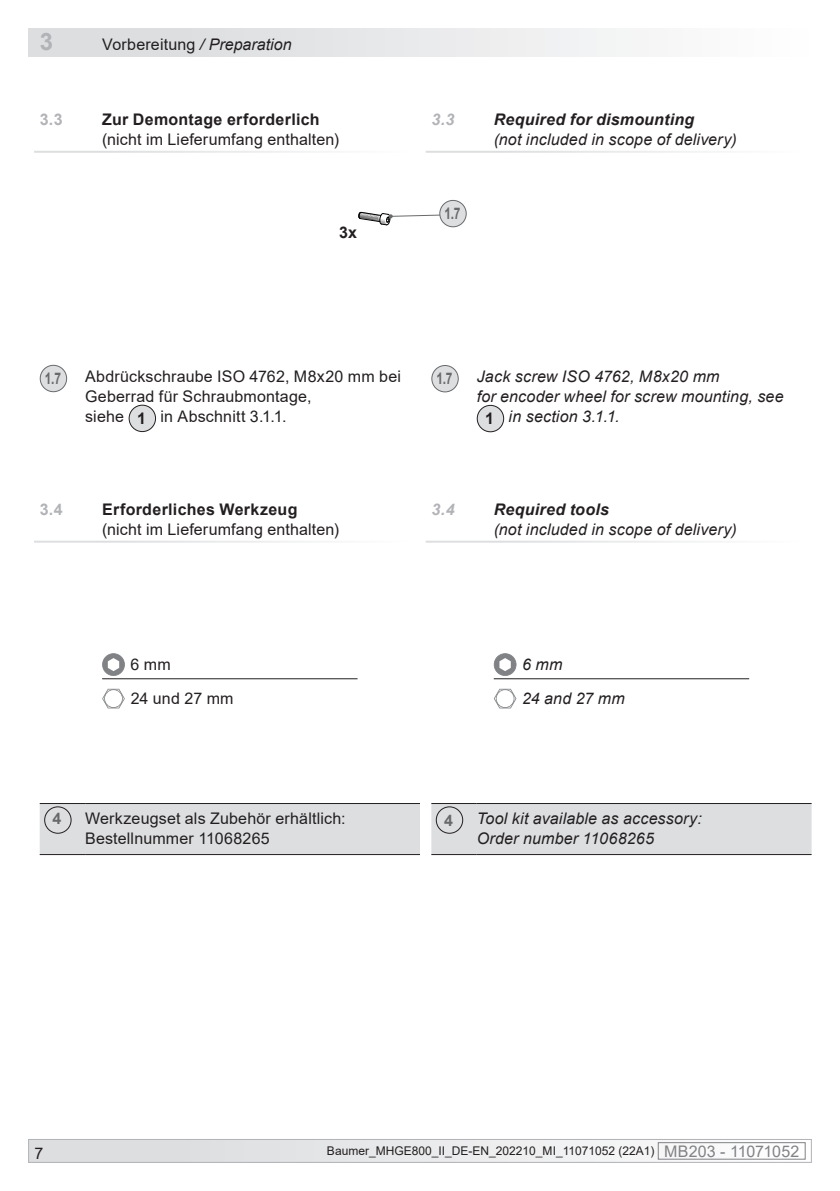
<style>
.page{position:relative;width:840px;height:1191px;background:#fff}
.page>*{position:absolute;margin:0;border:0;box-sizing:border-box;transform-origin:0 0}
.t1{font:700 24px "Arial";color:#b2b3b7}
.t2{font:16px/20px "Arial";letter-spacing:.01em;color:#231f20}
.t3{font:italic 16px/20px "Arial";letter-spacing:.01em;color:#231f20}
.t4{font:700 16px "Arial";letter-spacing:.015em;color:#231f20}
.t5{font:italic 700 16px "Arial";letter-spacing:.015em;color:#231f20}
.t6{font:700 16px "Arial";color:#67696b;scale:.75 1}
.t7{font:700 16px "Arial";color:#b2b3b7}
.t8{font:italic 700 16px "Arial";color:#b2b3b7}
.t9{font:700 16px "Arial";color:#67696b}
.t10{font:12px "Arial";color:#231f20}
.s1{font-style:italic}
.s2{font-weight:700}
.s3{font-weight:700;font-style:normal}
.s4{font-size:16px;color:#808285}
</style>
<div class="page">
<div style="left:29px;top:1139px;width:781px;height:23px;background:linear-gradient(to right,#dbdcdf,#f5f5f5)"></div>
<div style="left:657px;top:1142px;width:148px;height:17px;border:1px solid #808285"></div>
<div style="left:28px;top:1139px;width:783px;height:23px;border:1px solid #b2b3b7"></div>
<div style="left:28px;top:28px;width:783px;height:29px;background:linear-gradient(to right,#d8d9db,#fdfdfd)"></div>
<div style="left:40px;top:365px;width:27px;height:27px;background:#dddee0;border-radius:50%"></div>
<div style="left:40px;top:365px;width:27px;height:27px;border:1px solid #67696b;border-radius:50%"></div>
<div style="left:129px;top:405px;width:26px;height:26px;background:#dddee0;border-radius:50%"></div>
<div style="left:128px;top:405px;width:28px;height:27px;border:1px solid #231f20;border-radius:50%"></div>
<div style="left:431px;top:365px;width:27px;height:27px;background:#dddee0;border-radius:50%"></div>
<div style="left:431px;top:365px;width:27px;height:27px;border:1px solid #67696b;border-radius:50%"></div>
<div style="left:477px;top:405px;width:26px;height:27px;background:#dddee0;border-radius:50%"></div>
<div style="left:476px;top:405px;width:28px;height:27px;border:1px solid #231f20;border-radius:50%"></div>
<svg style="left:358px;top:212px;width:87px;height:13px"></svg>
<div style="left:439px;top:200px;width:27px;height:27px;background:#dddee0;border-radius:50%"></div>
<div style="left:439px;top:200px;width:27px;height:27px;border:1px solid #67696b;border-radius:50%"></div>
<div style="left:40px;top:804px;width:380px;height:50px;background:#dddee0"></div>
<hr style="left:40px;top:803px;width:45px;height:1px;background:#231f20">
<hr style="left:85px;top:803px;width:335px;height:1px;background:#231f20">
<hr style="left:40px;top:854px;width:45px;height:1px;background:#231f20">
<hr style="left:85px;top:854px;width:335px;height:1px;background:#231f20">
<div style="left:44px;top:806px;width:28px;height:27px;border:1px solid #231f20;border-radius:50%"></div>
<div style="left:431px;top:804px;width:380px;height:50px;background:#dddee0"></div>
<hr style="left:431px;top:803px;width:45px;height:1px;background:#231f20">
<hr style="left:476px;top:803px;width:335px;height:1px;background:#231f20">
<hr style="left:431px;top:854px;width:45px;height:1px;background:#231f20">
<hr style="left:476px;top:854px;width:335px;height:1px;background:#231f20">
<div style="left:436px;top:807px;width:26px;height:26px;background:#dddee0;border-radius:50%"></div>
<div style="left:435px;top:806px;width:28px;height:27px;border:1px solid #231f20;border-radius:50%"></div>
<hr style="left:102px;top:678px;width:255px;height:1px;background:#231f20">
<svg style="left:102px;top:653px;width:23px;height:23px"></svg>
<svg style="left:102px;top:689px;width:23px;height:19px"></svg>
<hr style="left:493px;top:678px;width:255px;height:1px;background:#231f20">
<svg style="left:493px;top:653px;width:23px;height:23px"></svg>
<svg style="left:493px;top:689px;width:23px;height:19px"></svg>
<h1 class="t1" style="left:40px;top:24px;width:15px">3</h1>
<p class="t2" style="left:102px;top:34px;width:191px">Vorbereitung <span class="s1">/ Preparation</span></p>
<p class="t7" style="left:40px;top:108px;width:24px">3.3</p>
<p class="t4" style="left:102px;top:108px;width:219px">Zur Demontage erforderlich</p>
<p class="t2" style="left:102px;top:129px;width:238px">(nicht im Lieferumfang enthalten)</p>
<p class="t4" style="left:339px;top:221px;width:19px">3x</p>
<p class="t8" style="left:431px;top:109px;width:25px">3.3</p>
<p class="t5" style="left:493px;top:109px;width:202px">Required for dismounting</p>
<p class="t3" style="left:493px;top:130px;width:244px">(not included in scope of delivery)</p>
<p class="t6" style="left:444px;top:202px;width:23px">1.7</p>
<p class="t6" style="left:45px;top:367px;width:23px">1.7</p>
<p class="t2" style="left:85px;top:366px;width:317px">Abdrückschraube ISO 4762, M8x20 mm bei<br>Geberrad für Schraubmontage,<br>siehe <span class="s2">1</span> in Abschnitt 3.1.1.</p>
<p class="t6" style="left:436px;top:367px;width:23px">1.7</p>
<p class="t3" style="left:476px;top:367px;width:244px">Jack screw ISO 4762, M8x20 mm</p>
<p class="t3" style="left:476px;top:387px;width:308px">for encoder wheel for screw mounting, see</p>
<p class="t3" style="left:485px;top:407px;width:136px"><span class="s3">1</span> in section 3.1.1.</p>
<p class="t7" style="left:40px;top:498px;width:24px">3.4</p>
<p class="t4" style="left:102px;top:498px;width:197px">Erforderliches Werkzeug</p>
<p class="t2" style="left:102px;top:519px;width:238px">(nicht im Lieferumfang enthalten)</p>
<p class="t8" style="left:431px;top:499px;width:25px">3.4</p>
<p class="t5" style="left:493px;top:499px;width:117px">Required tools</p>
<p class="t3" style="left:493px;top:519px;width:244px">(not included in scope of delivery)</p>
<p class="t2" style="left:130px;top:647px;width:104px;line-height:34px">6 mm<br>24 und 27 mm</p>
<p class="t3" style="left:522px;top:648px;width:104px;line-height:34px">6 mm<br>24 and 27 mm</p>
<p class="t9" style="left:52px;top:807px;width:10px">4</p>
<p class="t2" style="left:85px;top:808px;width:262px">Werkzeugset als Zubehör erhältlich:<br>Bestellnummer 11068265</p>
<p class="t9" style="left:444px;top:809px;width:10px">4</p>
<p class="t3" style="left:476px;top:808px;width:226px">Tool kit available as accessory:<br>Order number 11068265</p>
<p class="t2" style="left:35px;top:1143px;width:10px">7</p>
<p class="t10" style="left:327px;top:1143px;width:473px">Baumer_MHGE800_II_DE-EN_202210_MI_11071052 (22A1) <span class="s4">MB203 - 11071052</span></p>
</div>
